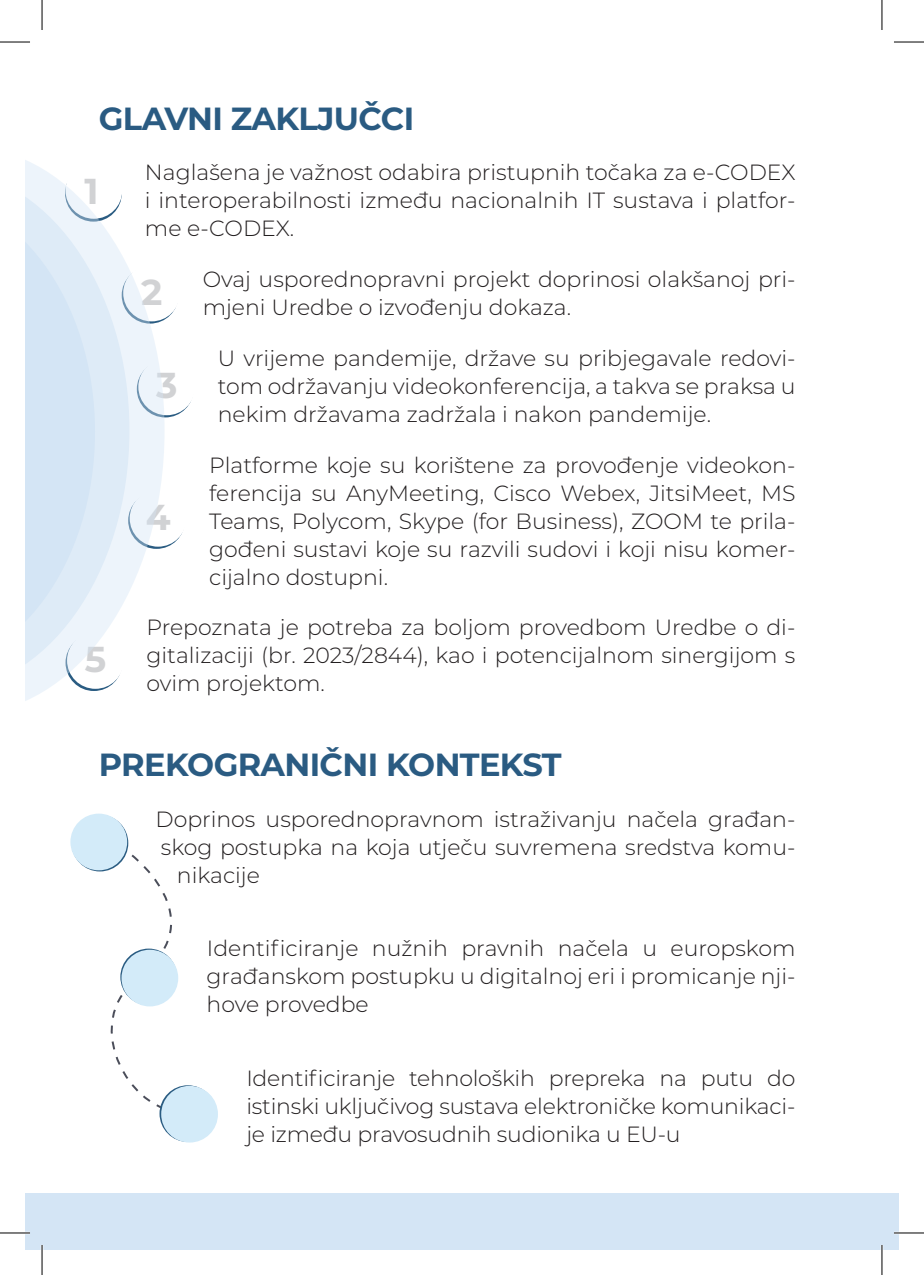
<style>
.page{position:relative;width:924px;height:1275px;background:#fff}
.page>*{position:absolute;margin:0;border:0;box-sizing:border-box;transform-origin:0 0}
.t1{font:700 36px "Montserrat";color:#d1d2d4}
.t2{font:700 32px "Montserrat";letter-spacing:-.02em;color:#2a5b82}
.t3{font:300 22px/28px "Montserrat";color:#231f20;text-align:justify}
</style>
<div class="page">
<div style="left:25px;top:1193px;width:873px;height:57px;background:#d4e5f5"></div>
<svg style="left:110px;top:988px;width:56px;height:120px"></svg>
<svg style="left:102px;top:835px;width:70px;height:114px"></svg>
<svg style="left:159px;top:1085px;width:57px;height:57px"></svg>
<div style="left:161px;top:1085px;width:57px;height:57px;background:#d3ebf9;border-radius:50%"></div>
<svg style="left:120px;top:948px;width:57px;height:57px"></svg>
<div style="left:121px;top:949px;width:57px;height:57px;background:#d3ebf9;border-radius:50%"></div>
<svg style="left:71px;top:814px;width:57px;height:57px"></svg>
<div style="left:70px;top:813px;width:57px;height:57px;background:#d3ebf9;border-radius:50%"></div>
<svg style="left:25px;top:160px;width:139px;height:541px"></svg>
<svg style="left:25px;top:170px;width:104px;height:521px"></svg>
<svg style="left:25px;top:194px;width:70px;height:476px"></svg>
<hr style="left:0;top:1231px;width:30px;height:3px;background:#fff">
<hr style="left:893px;top:1231px;width:30px;height:3px;background:#fff">
<hr style="left:41px;top:1245px;width:2px;height:30px;background:#fff">
<hr style="left:880px;top:1245px;width:2px;height:30px;background:#fff">
<hr style="left:0;top:42px;width:30px;height:1px;background:#000">
<hr style="left:893px;top:42px;width:30px;height:1px;background:#000">
<hr style="left:0;top:1232px;width:30px;height:1px;background:#000">
<hr style="left:893px;top:1232px;width:30px;height:1px;background:#000">
<hr style="left:42px;top:0;width:1px;height:30px;background:#000">
<hr style="left:42px;top:1245px;width:1px;height:30px;background:#000">
<hr style="left:881px;top:0;width:1px;height:30px;background:#000">
<hr style="left:881px;top:1245px;width:1px;height:30px;background:#000">
<h2 class="t2" style="left:99px;top:95px;width:317px">GLAVNI ZAKLJUČCI</h2>
<p class="t3" style="left:145px;top:158px;width:651px">Naglašena je važnost odabira pristupnih točaka za e-CODEX i interoperabilnosti između nacionalnih IT sustava i platfor&shy;me e-CODEX.</p>
<p class="t3" style="left:202px;top:265px;width:594px">Ovaj usporednopravni projekt doprinosi olakšanoj pri&shy;mjeni Uredbe o izvođenju dokaza.</p>
<p class="t3" style="left:218px;top:343px;width:579px">U vrijeme pandemije, države su pribjegavale redovi&shy;tom održavanju videokonferencija, a takva se praksa u nekim državama zadržala i nakon pandemije.</p>
<p class="t3" style="left:209px;top:450px;width:587px">Platforme koje su korištene za provođenje videokon&shy;ferencija su AnyMeeting, Cisco Webex, JitsiMeet, MS Teams, Polycom, Skype (for Business), ZOOM te prila&shy;gođeni sustavi koje su razvili sudovi i koji nisu komer&shy;cijalno dostupni.</p>
<p class="t3" style="left:146px;top:613px;width:650px">Prepoznata je potreba za boljom provedbom Uredbe o di&shy;gitalizaciji (br. 2023/2844), kao i potencijalnom sinergijom s ovim projektom.</p>
<h1 class="t1" style="left:85px;top:165px;width:16px">1</h1>
<h1 class="t1" style="left:141px;top:266px;width:23px">2</h1>
<h1 class="t1" style="left:156px;top:359px;width:23px">3</h1>
<h1 class="t1" style="left:146px;top:491px;width:26px">4</h1>
<h1 class="t1" style="left:85px;top:633px;width:23px">5</h1>
<h2 class="t2" style="left:99px;top:742px;width:464px">PREKOGRANIČNI KONTEKST</h2>
<p class="t3" style="left:155px;top:804px;width:641px">Doprinos usporednopravnom istraživanju načela građan-</p>
<p class="t3" style="left:161px;top:832px;width:635px">skog postupka na koja utječu suvremena sredstva komu-</p>
<p class="t3" style="left:177px;top:860px;width:85px">nikacije</p>
<p class="t3" style="left:206px;top:934px;width:590px">Identificiranje nužnih pravnih načela u europskom građanskom postupku u digitalnoj eri i promicanje nji&shy;hove provedbe</p>
<p class="t3" style="left:246px;top:1063px;width:550px">Identificiranje tehnoloških prepreka na putu do istinski uključivog sustava elektroničke komunikaci&shy;je između pravosudnih sudionika u EU-u</p>
</div>
